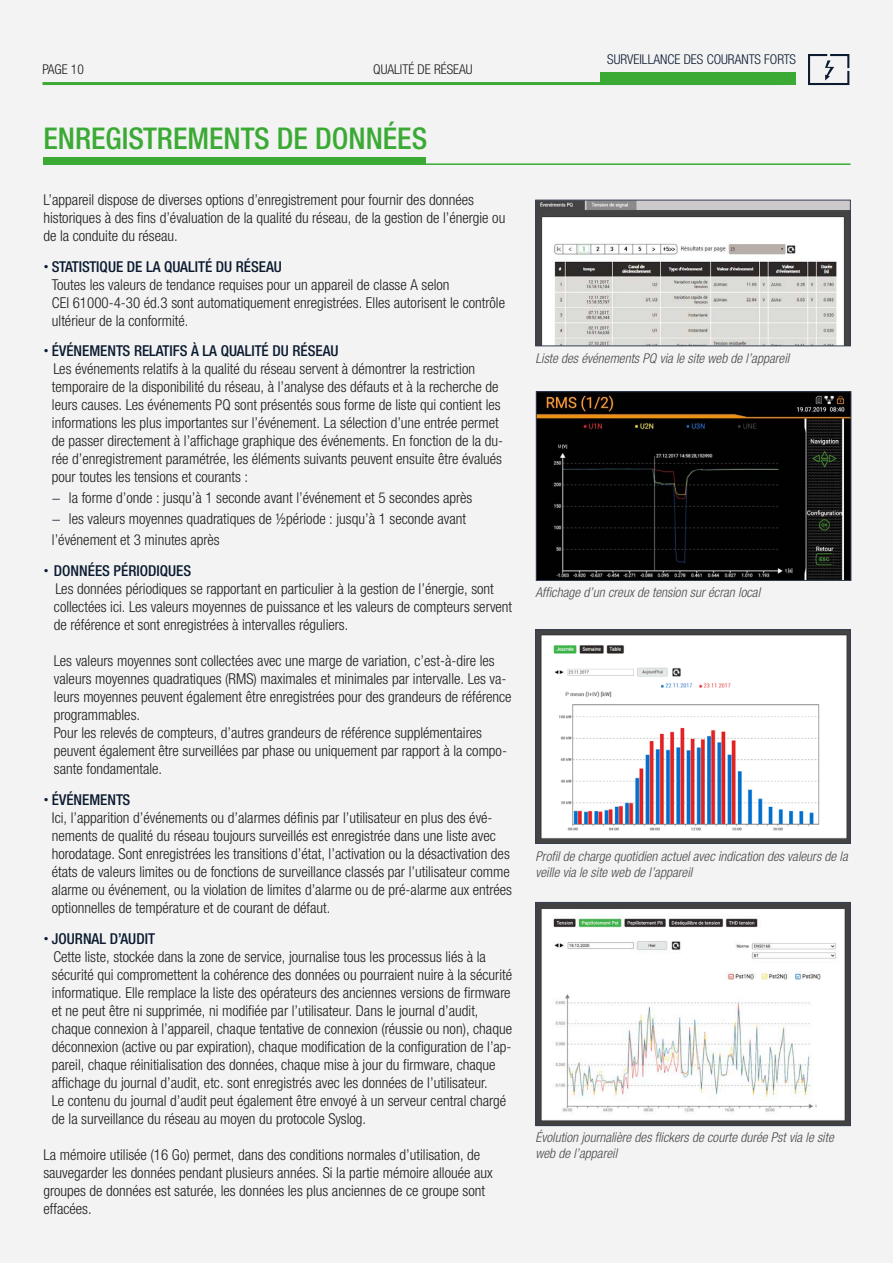
<style>
.page{position:relative;width:893px;height:1263px;background:#f3f3f3}
.page>*{position:absolute;margin:0;border:0;box-sizing:border-box;transform-origin:0 0}
.t1{font:500 condensed 30px "Helvetica Neue LTW1 G";color:#3baa35}
.t2{font:300 condensed 15px/18px "Helvetica Neue LTW1 G";color:#1d1d1b}
.t3{font:italic 300 condensed 13.5px/16.2px "Helvetica Neue LT Pro";color:#4b4b4a}
.t4{font:300 condensed 13.5px "Helvetica Neue LTW1 G";color:#0b1b30}
.t5{font:300 condensed 13.5px "Helvetica Neue LTW1 G";color:#1d1d1b}
.s1{font-family:"Helvetica Neue";font-weight:400;font-stretch:normal;color:#0b1b30}
.s2{font-weight:500;color:#0b1b30}
.s3{color:#0b1b30}
.s4{font-style:inherit}
</style>
<div class="page">
<hr style="left:43px;top:82px;width:738px;height:3px;background:#3baa35">
<div style="left:601px;top:72px;width:195px;height:13px;background:#3baa35"></div>
<svg style="left:808px;top:54px;width:41px;height:31px"></svg>
<img style="left:537px;top:904px;width:312px;height:220px">
<div style="left:535px;top:902px;width:316px;height:224px;border:1px solid #363e55"></div>
<div style="left:43px;top:157px;width:383px;height:8px;background:#3baa35"></div>
<hr style="left:43px;top:163px;width:808px;height:2px;background:#3baa35">
<img style="left:537px;top:202px;width:312px;height:142px">
<div style="left:535px;top:200px;width:316px;height:146px;border:1px solid #363e55"></div>
<img style="left:538px;top:393px;width:311px;height:186px">
<div style="left:536px;top:391px;width:315px;height:190px;border:1px solid #363e55"></div>
<img style="left:537px;top:631px;width:312px;height:211px">
<div style="left:535px;top:629px;width:316px;height:215px;border:1px solid #363e55"></div>
<p class="t5" style="left:43px;top:62px;width:43px">PAGE 10</p>
<p class="t5" style="left:373px;top:62px;width:101px">QUALITÉ DE RÉSEAU</p>
<h1 class="t1" style="left:43px;top:120px;width:385px">ENREGISTREMENTS DE DONNÉES</h1>
<p class="t2" style="left:43px;top:191px;width:463px">L’appareil dispose de diverses options d’enregistrement pour fournir des données historiques à des fins d’évaluation de la qualité du réseau, de la gestion de l’énergie ou de la conduite du réseau.</p>
<p class="t2" style="left:52px;top:257px;width:455px;text-indent:-9px"><span class="s1">•</span> <span class="s2">STATISTIQUE DE LA QUALITÉ DU RÉSEAU<br></span>Toutes les valeurs de tendance requises pour un appareil de classe A selon<br>CEI 61000-4-30 éd.3 sont automatiquement enregistrées. Elles autorisent le contrôle ultérieur de la conformité.</p>
<p class="t2" style="left:52px;top:342px;width:453px;text-indent:-9px"><span class="s1">•</span> <span class="s2">ÉVÉNEMENTS RELATIFS À LA QUALITÉ DU RÉSEAU<br></span>Les événements relatifs à la qualité du réseau servent à démontrer la restriction temporaire de la disponibilité du réseau, à l’analyse des défauts et à la recherche de leurs causes. Les événements PQ sont présentés sous forme de liste qui contient les informations les plus importantes sur l’événement. La sélection d’une entrée permet de passer directement à l’affichage graphique des événements. En fonction de la du&shy;rée d’enregistrement paramétrée, les éléments suivants peuvent ensuite être évalués pour toutes les tensions et courants :</p>
<p class="t2" style="left:52px;top:488px;width:422px;line-height:21px"><span class="s3">−</span> la forme d’onde : jusqu’à 1 seconde avant l’événement et 5 secondes après <span class="s3">−</span> les valeurs moyennes quadratiques de <span class="s4">1/2</span>période : jusqu’à 1 seconde avant l’événement et 3 minutes après</p>
<p class="t2" style="left:54px;top:562px;width:460px;text-indent:-11px"><span class="s1">•</span> <span class="s2">DONNÉES PÉRIODIQUES<br></span>Les données périodiques se rapportant en particulier à la gestion de l’énergie, sont collectées ici. Les valeurs moyennes de puissance et les valeurs de compteurs servent de référence et sont enregistrées à intervalles réguliers.</p>
<p class="t2" style="left:54px;top:652px;width:459px">Les valeurs moyennes sont collectées avec une marge de variation, c’est-à-dire les valeurs moyennes quadratiques (RMS) maximales et minimales par intervalle. Les va&shy;leurs moyennes peuvent également être enregistrées pour des grandeurs de référence programmables.<br>Pour les relevés de compteurs, d’autres grandeurs de référence supplémentaires peuvent également être surveillées par phase ou uniquement par rapport à la compo&shy;sante fondamentale.</p>
<p class="t2" style="left:52px;top:791px;width:462px;text-indent:-9px"><span class="s1">•</span> <span class="s2">ÉVÉNEMENTS<br></span>Ici, l’apparition d’événements ou d’alarmes définis par l’utilisateur en plus des évé&shy;nements de qualité du réseau toujours surveillés est enregistrée dans une liste avec horodatage. Sont enregistrées les transitions d’état, l’activation ou la désactivation des états de valeurs limites ou de fonctions de surveillance classés par l’utilisateur comme alarme ou événement, ou la violation de limites d’alarme ou de pré-alarme aux entrées optionnelles de température et de courant de défaut.</p>
<p class="t2" style="left:52px;top:929px;width:462px;text-indent:-9px"><span class="s1">•</span> <span class="s2">JOURNAL D’AUDIT<br></span>Cette liste, stockée dans la zone de service, journalise tous les processus liés à la sécurité qui compromettent la cohérence des données ou pourraient nuire à la sécurité informatique. Elle remplace la liste des opérateurs des anciennes versions de firmware et ne peut être ni supprimée, ni modifiée par l’utilisateur. Dans le journal d’audit, chaque connexion à l’appareil, chaque tentative de connexion (réussie ou non), chaque déconnexion (active ou par expiration), chaque modification de la configuration de l’ap&shy;pareil, chaque réinitialisation des données, chaque mise à jour du firmware, chaque affichage du journal d’audit, etc. sont enregistrés avec les données de l’utilisateur.<br>Le contenu du journal d’audit peut également être envoyé à un serveur central chargé de la surveillance du réseau au moyen du protocole Syslog.</p>
<p class="t2" style="left:43px;top:1145px;width:451px">La mémoire utilisée (16 Go) permet, dans des conditions normales d’utilisation, de sauvegarder les données pendant plusieurs années. Si la partie mémoire allouée aux groupes de données est saturée, les données les plus anciennes de ce groupe sont effacées.</p>
<p class="t4" style="left:607px;top:51px;width:190px">SURVEILLANCE DES COURANTS FORTS</p>
<p class="t3" style="left:535px;top:350px;width:255px">Liste des événements PQ via le site web de l’appareil</p>
<p class="t3" style="left:535px;top:584px;width:226px">Affichage d’un creux de tension sur écran local</p>
<p class="t3" style="left:535px;top:848px;width:314px">Profil de charge quotidien actuel avec indication des valeurs de la veille via le site web de l’appareil</p>
<p class="t3" style="left:535px;top:1129px;width:300px">Évolution journalière des flickers de courte durée Pst via le site web de l’appareil</p>
</div>
